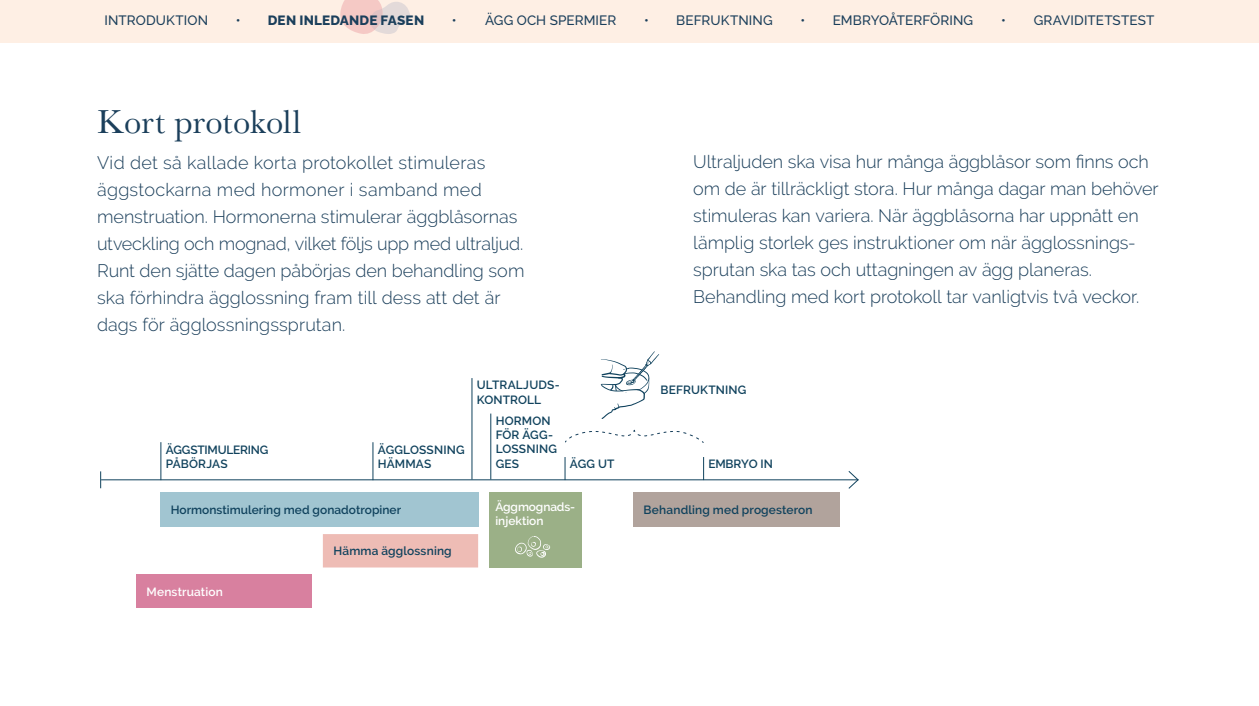
<style>
.page{position:relative;width:1259px;height:706px;background:#fff}
.page>*{position:absolute;margin:0;border:0;box-sizing:border-box;transform-origin:0 0}
.t1{font:34.5px "Baskerville";color:#1b3f5b}
.t2{font:300 18px/27px "Raleway";letter-spacing:-.005em;color:#1b3f5b}
.t3{font:500 13.5px "Raleway";letter-spacing:.01em;color:#1b3f5b}
.t4{font:800 13.5px "Raleway";letter-spacing:.015em;color:#1b3f5b}
.t5{font:600 11.85px/14.2px "Raleway";letter-spacing:.005em;color:#10425d}
.t6{font:600 11.85px/14.2px "Raleway";color:#fff}
.t7{font:600 11.85px/14.2px "Raleway";letter-spacing:-.015em;color:#10425d}
.s1{font-weight:500}
</style>
<div class="page">
<hr style="left:471px;top:378px;width:1px;height:101px;background:#10425d">
<hr style="left:490px;top:413px;width:1px;height:66px;background:#10425d">
<div style="left:160px;top:492px;width:318px;height:35px;background:#a1c5d1"></div>
<div style="left:633px;top:492px;width:206px;height:35px;background:#b1a39c"></div>
<hr style="left:101px;top:479px;width:757px;height:1px;background:#10425d">
<svg style="left:847px;top:471px;width:12px;height:18px"></svg>
<svg style="left:100px;top:471px;width:1px;height:17px"></svg>
<div style="left:136px;top:575px;width:175px;height:33px;background:#d8809f"></div>
<div style="left:489px;top:492px;width:93px;height:75px;background:#9bb087"></div>
<svg style="left:515px;top:536px;width:35px;height:22px"></svg>
<hr style="left:160px;top:442px;width:1px;height:38px;background:#10425d">
<hr style="left:372px;top:442px;width:1px;height:38px;background:#10425d">
<svg style="left:564px;top:457px;width:1px;height:23px"></svg>
<svg style="left:703px;top:457px;width:1px;height:22px"></svg>
<svg style="left:565px;top:429px;width:139px;height:14px"></svg>
<svg style="left:601px;top:351px;width:58px;height:68px"></svg>
<div style="left:323px;top:534px;width:155px;height:33px;background:#eebcb5"></div>
<div style="left:0;top:0;width:1259px;height:43px;background:#feefe4"></div>
<svg style="left:340px;top:0;width:71px;height:34px"></svg>
<p class="t3" style="left:105px;top:10px;width:105px">INTRODUKTION</p>
<p class="t4" style="left:236px;top:10px;width:190px"><span class="s1">•</span> DEN INLEDANDE FASEN</p>
<p class="t3" style="left:452px;top:10px;width:166px">• ÄGG OCH SPERMIER</p>
<p class="t3" style="left:644px;top:10px;width:6px">•</p>
<p class="t3" style="left:800px;top:10px;width:174px">• EMBRYOÅTERFÖRING</p>
<p class="t3" style="left:1001px;top:10px;width:155px">• GRAVIDITETSTEST</p>
<p class="t3" style="left:676px;top:10px;width:98px">BEFRUKTNING</p>
<h1 class="t1" style="left:97px;top:100px;width:205px">Kort protokoll</h1>
<p class="t2" style="left:97px;top:149px;width:429px">Vid det så kallade korta protokollet stimuleras äggstockarna med hormoner i samband med menstruation. Hormonerna stimulerar äggblåsornas utveckling och mognad, vilket följs upp med ultraljud.<br>Runt den sjätte dagen påbörjas den behandling som ska förhindra ägglossning fram till dess att det är dags för ägglossningssprutan.</p>
<p class="t2" style="left:693px;top:148px;width:467px">Ultraljuden ska visa hur många äggblåsor som finns och om de är tillräckligt stora. Hur många dagar man behöver stimuleras kan variera. När äggblåsorna har uppnått en lämplig storlek ges instruktioner om när ägglossnings&shy;sprutan ska tas och uttagningen av ägg planeras.<br>Behandling med kort protokoll tar vanligtvis två veckor.</p>
<p class="t7" style="left:166px;top:443px;width:104px">ÄGGSTIMULERING<br>PÅBÖRJAS</p>
<p class="t5" style="left:378px;top:443px;width:88px">ÄGGLOSSNING<br>HÄMMAS</p>
<p class="t5" style="left:477px;top:378px;width:84px">ULTRALJUDS-<br>KONTROLL</p>
<p class="t5" style="left:496px;top:413px;width:63px">HORMON<br>FÖR ÄGG-<br>LOSSNING<br>GES</p>
<p class="t5" style="left:660px;top:382px;width:87px">BEFRUKTNING</p>
<p class="t5" style="left:570px;top:457px;width:46px">ÄGG UT</p>
<p class="t7" style="left:708px;top:457px;width:66px">EMBRYO IN</p>
<p class="t6" style="left:495px;top:500px;width:81px">Äggmognads&shy;injektion</p>
<p class="t5" style="left:171px;top:503px;width:232px">Hormonstimulering med gonadotropiner</p>
<p class="t5" style="left:643px;top:503px;width:170px">Behandling med progesteron</p>
<p class="t6" style="left:146px;top:585px;width:78px">Menstruation</p>
<p class="t5" style="left:333px;top:544px;width:120px">Hämma ägglossning</p>
</div>
